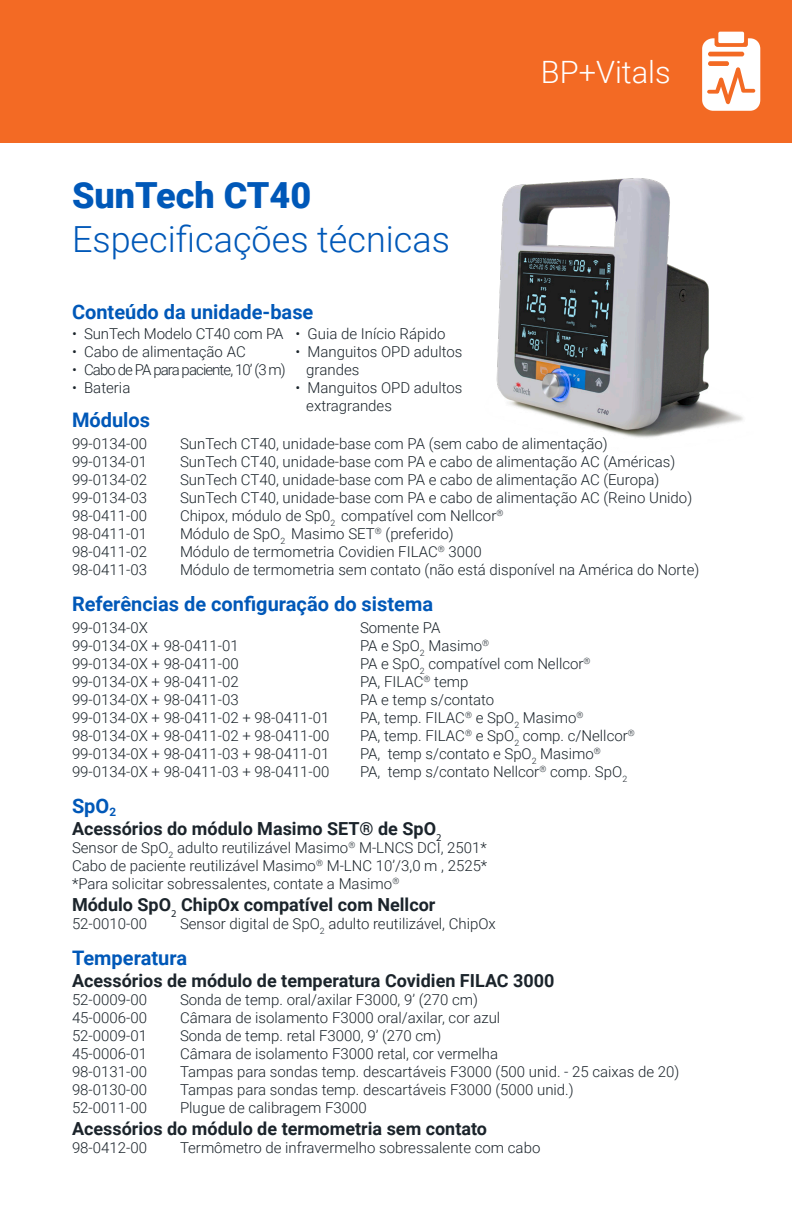
<style>
.page{position:relative;width:792px;height:1224px;background:#fff}
.page>*{position:absolute;margin:0;border:0;box-sizing:border-box;transform-origin:0 0}
.t1{font:300 36px "Roboto";color:#0058b8}
.t2{font:900 36px "Roboto";color:#0058b8}
.t3{font:300 30.8px "Roboto";color:#fff}
.t4{font:700 20px "Roboto";color:#0058b8}
.t5{font:700 18px "Roboto";color:#1b242b}
.t6{font:300 15px/18px "Roboto";color:#1b242b}
.t7{font:300 15px "Roboto";letter-spacing:-.06em;color:#1b242b}
</style>
<div class="page">
<div style="left:0;top:0;width:792px;height:142px;background:#f36a24"></div>
<div style="left:718px;top:32px;width:26px;height:11px;background:#fff;border-radius:2px"></div>
<svg style="left:702px;top:38px;width:58px;height:73px"></svg>
<img style="left:496px;top:178px;width:247px;height:260px">
<p class="t2" style="left:72px;top:170px;width:241px">SunTech CT40</p>
<p class="t1" style="left:72px;top:214px;width:379px">Especificações técnicas</p>
<p class="t4" style="left:72px;top:298px;width:243px">Conteúdo da unidade-base</p>
<p class="t3" style="left:541px;top:50px;width:131px">BP+Vitals</p>
<p class="t6" style="left:72px;top:324px;width:213px">• SunTech Modelo CT40 com PA</p>
<p class="t6" style="left:72px;top:342px;width:175px">• Cabo de alimentação AC</p>
<p class="t7" style="left:72px;top:359px;width:215px">• Cabo de PA para paciente, 10’ (3 m)</p>
<p class="t6" style="left:72px;top:378px;width:60px">• Bateria</p>
<p class="t6" style="left:295px;top:324px;width:152px">• Guia de Início Rápido</p>
<p class="t6" style="left:306px;top:342px;width:158px;text-indent:-11px">• Manguitos OPD adultos grandes</p>
<p class="t6" style="left:306px;top:378px;width:158px;text-indent:-11px">• Manguitos OPD adultos extragrandes</p>
<p class="t4" style="left:72px;top:406px;width:80px">Módulos</p>
<p class="t6" style="left:72px;top:434px;width:77px">99-0134-00</p>
<p class="t6" style="left:180px;top:434px;width:429px">SunTech CT40, unidade-base com PA (sem cabo de alimentação)</p>
<p class="t6" style="left:72px;top:452px;width:77px">99-0134-01</p>
<p class="t6" style="left:180px;top:452px;width:497px">SunTech CT40, unidade-base com PA e cabo de alimentação AC (Américas)</p>
<p class="t6" style="left:72px;top:470px;width:77px">99-0134-02</p>
<p class="t6" style="left:180px;top:470px;width:481px">SunTech CT40, unidade-base com PA e cabo de alimentação AC (Europa)</p>
<p class="t6" style="left:72px;top:488px;width:77px">99-0134-03</p>
<p class="t6" style="left:180px;top:488px;width:514px">SunTech CT40, unidade-base com PA e cabo de alimentação AC (Reino Unido)</p>
<p class="t6" style="left:72px;top:506px;width:77px">98-0411-00</p>
<p class="t6" style="left:180px;top:506px;width:325px">Chipox, módulo de Sp0<sub>2</sub> compatível com Nellcor<sup>®</sup></p>
<p class="t6" style="left:72px;top:524px;width:77px">98-0411-01</p>
<p class="t6" style="left:180px;top:524px;width:275px">Módulo de SpO<sub>2</sub> Masimo SET<sup>®</sup> (preferido)</p>
<p class="t6" style="left:72px;top:542px;width:77px">98-0411-02</p>
<p class="t6" style="left:180px;top:542px;width:303px">Módulo de termometria Covidien FILAC<sup>®</sup> 3000</p>
<p class="t6" style="left:72px;top:560px;width:77px">98-0411-03</p>
<p class="t6" style="left:180px;top:560px;width:521px">Módulo de termometria sem contato (não está disponível na América do Norte)</p>
<p class="t4" style="left:72px;top:590px;width:363px">Referências de configuração do sistema</p>
<p class="t6" style="left:72px;top:618px;width:77px">99-0134-0X</p>
<p class="t6" style="left:360px;top:618px;width:82px">Somente PA</p>
<p class="t6" style="left:72px;top:636px;width:168px">99-0134-0X + 98-0411-01</p>
<p class="t6" style="left:360px;top:636px;width:131px">PA e SpO<sub>2</sub> Masimo<sup>®</sup></p>
<p class="t6" style="left:72px;top:654px;width:168px">99-0134-0X + 98-0411-00</p>
<p class="t6" style="left:360px;top:654px;width:232px">PA e SpO<sub>2</sub> compatível com Nellcor<sup>®</sup></p>
<p class="t6" style="left:72px;top:672px;width:168px">99-0134-0X + 98-0411-02</p>
<p class="t6" style="left:360px;top:672px;width:110px">PA, FILAC<sup>®</sup> temp</p>
<p class="t6" style="left:72px;top:690px;width:168px">99-0134-0X + 98-0411-03</p>
<p class="t6" style="left:360px;top:690px;width:136px">PA e temp s/contato</p>
<p class="t6" style="left:72px;top:708px;width:259px">99-0134-0X + 98-0411-02 + 98-0411-01</p>
<p class="t6" style="left:360px;top:708px;width:225px">PA, temp. FILAC<sup>®</sup> e SpO<sub>2</sub> Masimo<sup>®</sup></p>
<p class="t6" style="left:72px;top:726px;width:259px">98-0134-0X + 98-0411-02 + 98-0411-00</p>
<p class="t6" style="left:360px;top:726px;width:276px">PA, temp. FILAC<sup>®</sup> e SpO<sub>2</sub> comp. c/Nellcor<sup>®</sup></p>
<p class="t6" style="left:72px;top:744px;width:259px">99-0134-0X + 98-0411-03 + 98-0411-01</p>
<p class="t6" style="left:360px;top:744px;width:242px">PA, temp s/contato e SpO<sub>2</sub> Masimo<sup>®</sup></p>
<p class="t6" style="left:72px;top:762px;width:259px">99-0134-0X + 98-0411-03 + 98-0411-00</p>
<p class="t6" style="left:360px;top:762px;width:269px">PA, temp s/contato Nellcor<sup>®</sup> comp. SpO<sub>2</sub></p>
<p class="t4" style="left:72px;top:792px;width:46px">SpO<sub>2</sub></p>
<p class="t5" style="left:72px;top:816px;width:371px">Acessórios do módulo Masimo SET® de SpO<sub>2</sub></p>
<p class="t6" style="left:72px;top:838px;width:417px">Sensor de SpO<sub>2</sub> adulto reutilizável Masimo<sup>®</sup> M-LNCS DCI, 2501*<br>Cabo de paciente reutilizável Masimo<sup>®</sup> M-LNC 10’/3,0 m , 2525*</p>
<p class="t6" style="left:72px;top:874px;width:329px">*Para solicitar sobressalentes, contate a Masimo<sup>®</sup></p>
<p class="t5" style="left:72px;top:892px;width:365px">Módulo SpO<sub>2</sub> ChipOx compatível com Nellcor</p>
<p class="t6" style="left:72px;top:914px;width:77px">52-0010-00</p>
<p class="t6" style="left:180px;top:914px;width:317px">Sensor digital de SpO<sub>2</sub> adulto reutilizável, ChipOx</p>
<p class="t4" style="left:72px;top:944px;width:117px">Temperatura</p>
<p class="t5" style="left:72px;top:968px;width:484px">Acessórios de módulo de temperatura Covidien FILAC 3000</p>
<p class="t6" style="left:72px;top:990px;width:77px">52-0009-00</p>
<p class="t6" style="left:180px;top:990px;width:300px">Sonda de temp. oral/axilar F3000, 9’ (270 cm)</p>
<p class="t6" style="left:72px;top:1008px;width:77px">45-0006-00</p>
<p class="t6" style="left:180px;top:1008px;width:322px">Câmara de isolamento F3000 oral/axilar, cor azul</p>
<p class="t6" style="left:72px;top:1026px;width:77px">52-0009-01</p>
<p class="t6" style="left:180px;top:1026px;width:263px">Sonda de temp. retal F3000, 9’ (270 cm)</p>
<p class="t6" style="left:72px;top:1044px;width:77px">45-0006-01</p>
<p class="t6" style="left:180px;top:1044px;width:320px">Câmara de isolamento F3000 retal, cor vermelha</p>
<p class="t6" style="left:72px;top:1062px;width:77px">98-0131-00</p>
<p class="t6" style="left:180px;top:1062px;width:501px">Tampas para sondas temp. descartáveis F3000 (500 unid. - 25 caixas de 20)</p>
<p class="t6" style="left:72px;top:1080px;width:77px">98-0130-00</p>
<p class="t6" style="left:180px;top:1080px;width:395px">Tampas para sondas temp. descartáveis F3000 (5000 unid.)</p>
<p class="t6" style="left:72px;top:1098px;width:77px">52-0011-00</p>
<p class="t6" style="left:180px;top:1098px;width:188px">Plugue de calibragem F3000</p>
<p class="t5" style="left:72px;top:1116px;width:417px">Acessórios do módulo de termometria sem contato</p>
<p class="t6" style="left:72px;top:1138px;width:77px">98-0412-00</p>
<p class="t6" style="left:180px;top:1138px;width:362px">Termômetro de infravermelho sobressalente com cabo</p>
</div>
